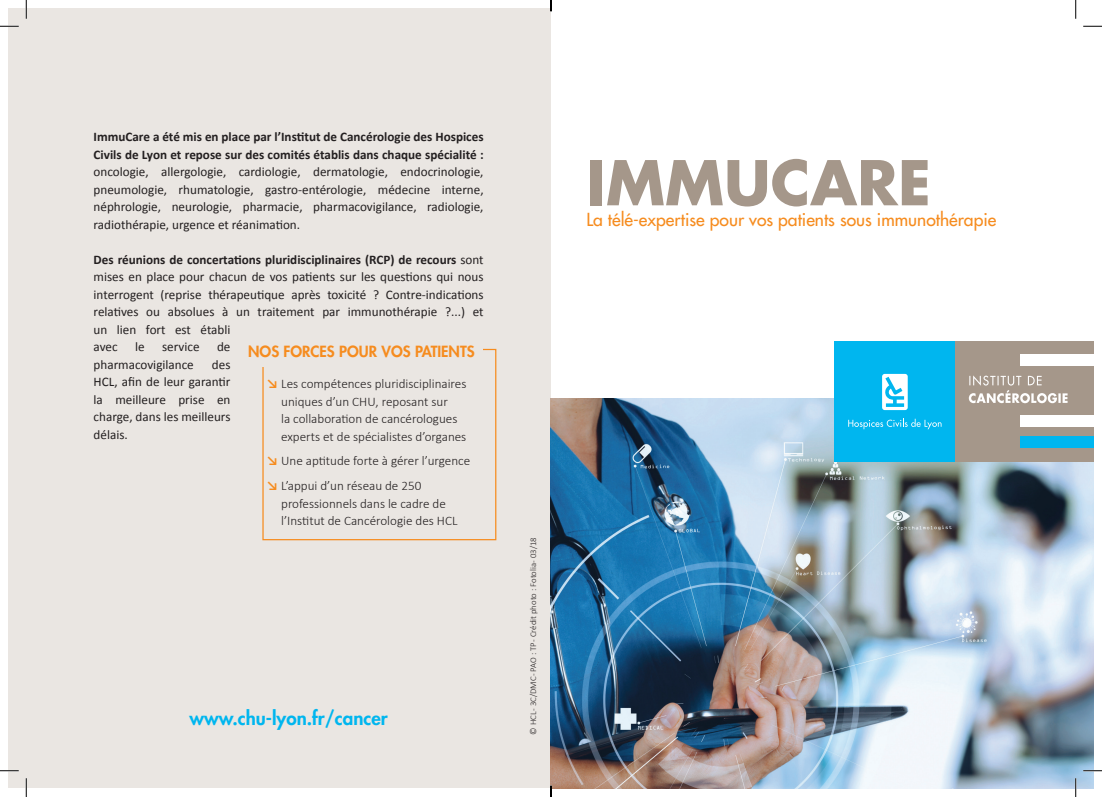
<style>
.page{position:relative;width:1102px;height:797px;background:#fff}
.page>*{position:absolute;margin:0;border:0;box-sizing:border-box;transform-origin:0 0}
.t1{font:700 60px "Futura";color:#a5978a}
.t2{font:800 18.75px "Futura";color:#00b6ef}
.t3{font:17.5px "Futura";color:#f68c1f}
.t4{font:800 15px "Futura";color:#f68c1f}
.t5{font:13.12px/17.5px "Calibri";color:#231f20;text-align:justify}
.t6{font:300 13.12px/17.5px "Calibri";color:#231f20}
.t7{font:700 13.12px/17.5px "Calibri";color:#231f20}
.t8{font:300 8.75px "Calibri";color:#231f20}
.s1{font-weight:700}
.s2{font-weight:700;color:#f68c1f}
</style>
<div class="page">
<div style="left:9px;top:9px;width:542px;height:779px;background:#eae6e2"></div>
<img style="left:551px;top:398px;width:542px;height:390px">
<div style="left:834px;top:341px;width:121px;height:120px;background:#00b6ef"></div>
<svg style="left:882px;top:374px;width:25px;height:36px"></svg>
<svg style="left:848px;top:419px;width:93px;height:10px"></svg>
<div style="left:955px;top:341px;width:138px;height:120px;background:#a5978a"></div>
<svg style="left:968px;top:375px;width:99px;height:28px"></svg>
<div style="left:1019px;top:415px;width:74px;height:11px;background:#fff"></div>
<div style="left:1019px;top:436px;width:74px;height:11px;background:#00b6ef"></div>
<div style="left:1019px;top:354px;width:74px;height:11px;background:#fff"></div>
<div style="left:262px;top:349px;width:234px;height:191px;border:1px solid #f68c1f"></div>
<div style="left:248px;top:335px;width:234px;height:31px;background:#eae6e2"></div>
<svg style="left:0;top:25px;width:19px;height:2px"></svg>
<svg style="left:1083px;top:25px;width:18px;height:2px"></svg>
<svg style="left:0;top:770px;width:19px;height:1px"></svg>
<svg style="left:1083px;top:770px;width:18px;height:1px"></svg>
<svg style="left:25px;top:0;width:2px;height:19px"></svg>
<svg style="left:25px;top:778px;width:2px;height:19px"></svg>
<svg style="left:1075px;top:0;width:1px;height:19px"></svg>
<svg style="left:1074px;top:778px;width:2px;height:19px"></svg>
<svg style="left:550px;top:785px;width:1px;height:12px"></svg>
<p class="t7" style="left:94px;top:128px;width:391px">ImmuCare a été mis en place par l’Institut de Cancérologie des Hospices<br>Civils de Lyon et repose sur des comités établis dans chaque spécialité :</p>
<p class="t5" style="left:94px;top:163px;width:391px">oncologie, allergologie, cardiologie, dermatologie, endocrinologie, pneumologie, rhumatologie, gastro-entérologie, médecine interne, néphrologie, neurologie, pharmacie, pharmacovigilance, radiologie, radiothérapie, urgence et réanimation.</p>
<p class="t5" style="left:94px;top:250px;width:391px;text-align:left"><span class="s1">Des réunions de concertations pluridisciplinaires (RCP) de recours</span> sont mises en place pour chacun de vos patients sur les questions qui nous interrogent (reprise thérapeutique après toxicité ? Contre-indications relatives ou absolues à un traitement par immunothérapie ?...) et un lien fort est établi<br>avec</p>
<p class="t5" style="left:135px;top:338px;width:11px">le</p>
<p class="t5" style="left:162px;top:338px;width:39px">service</p>
<p class="t5" style="left:217px;top:338px;width:15px">de</p>
<p class="t5" style="left:94px;top:355px;width:102px">pharmacovigilance</p>
<p class="t4" style="left:248px;top:341px;width:228px">NOS FORCES POUR VOS PATIENTS</p>
<p class="t5" style="left:94px;top:355px;width:138px;text-indent:118px">des HCL, afin de leur garantir la meilleure prise en charge, dans les meilleurs délais.</p>
<p class="t6" style="left:281px;top:375px;width:187px;text-indent:-14px"><span class="s2">↘</span> Les compétences pluridisciplinaires uniques d’un CHU, reposant sur<br>la collaboration de cancérologues experts et de spécialistes d’organes</p>
<p class="t6" style="left:267px;top:448px;width:205px;line-height:24.6px"><span class="s2">↘</span> Une aptitude forte à gérer l’urgence <span class="s2">↘</span> L’appui d’un réseau de 250</p>
<p class="t6" style="left:281px;top:494px;width:178px">professionnels dans le cadre de l’Institut de Cancérologie des HCL</p>
<h2 class="t2" style="left:189px;top:706px;width:200px">www.chu-lyon.fr/cancer</h2>
<p class="t8" style="left:528px;top:734px;width:199px;rotate:-90deg">© HCL - 3C/DMC - PAO : TP - Crédit photo : Fotolia - 03/18</p>
<h1 class="t1" style="left:586px;top:143px;width:346px">IMMUCARE</h1>
<h3 class="t3" style="left:586px;top:208px;width:411px">La télé-expertise pour vos patients sous immunothérapie</h3>
</div>
